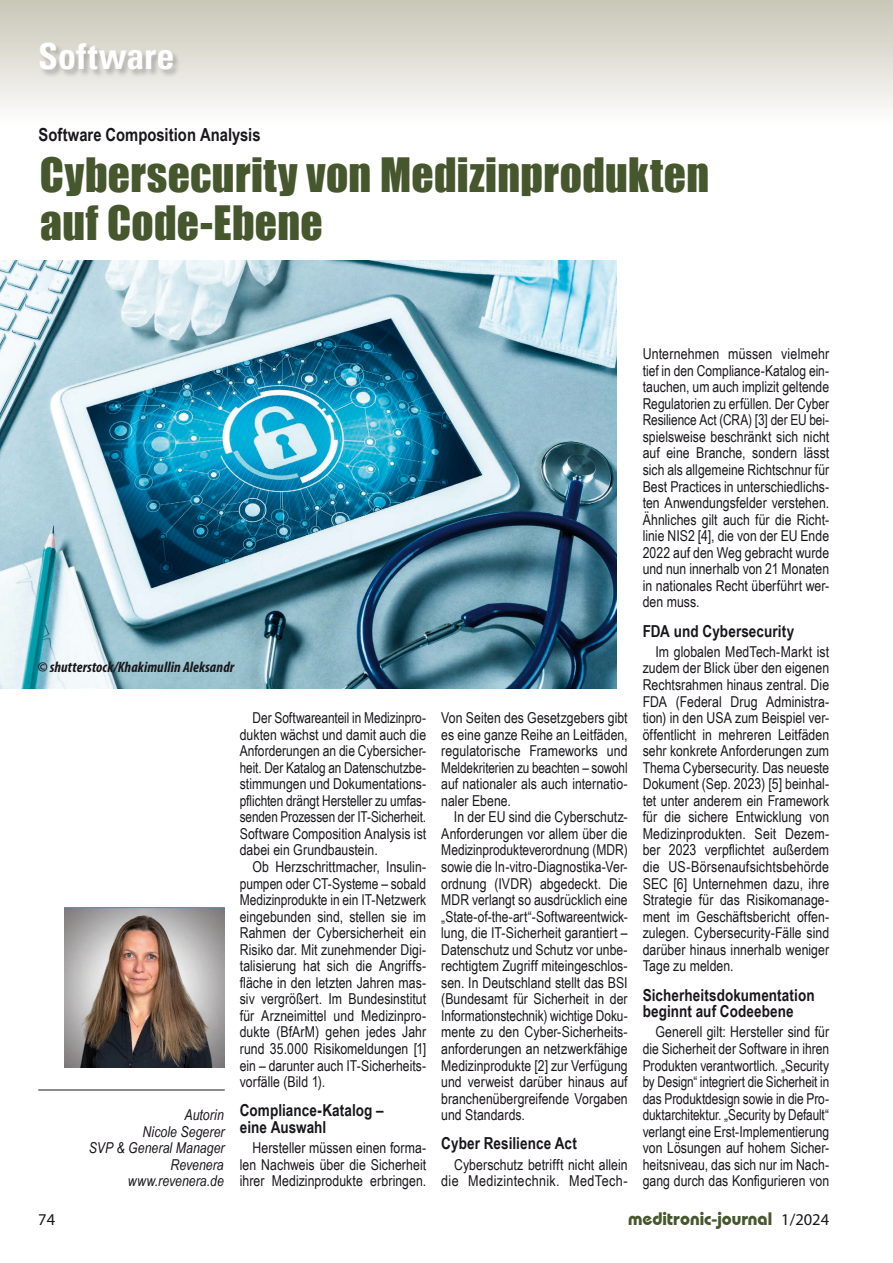
<style>
.page{position:relative;width:893px;height:1263px;background:#fff}
.page>*{position:absolute;margin:0;border:0;box-sizing:border-box;transform-origin:0 0}
.t1{font:43.5px/47.8px "Impact";letter-spacing:.005em;color:#46562d}
.t2{font:700 condensed 36px "Univers";letter-spacing:.005em;color:#fff}
.t3{font:700 18px "Arial Narrow";color:#1a171c}
.t4{font:700 18px "Bauhaus IT Cby BT";color:#46562d}
.t5{font:700 16.5px/16.5px "Arial Narrow";letter-spacing:.005em;color:#1a171c}
.t6{font:16.5px "Myriad Pro";color:#1a171c}
.t7{font:15px/16.5px "Arial Narrow";color:#1a171c;text-align:justify}
.t8{font:italic 15px/16.5px "Arial Narrow";letter-spacing:.005em;color:#1a171c;text-align:right}
.t9{font:italic 700 condensed 15px "Myriad Pro";letter-spacing:.01em;color:#1a171c}
.s1{font-family:"Myriad Pro";font-weight:400;font-size:16.5px;color:#1a171c}
</style>
<div class="page">
<div style="left:0;top:0;width:893px;height:128px;background:linear-gradient(to bottom,#c8c6b6,#fffffe)"></div>
<hr style="left:38px;top:1089px;width:187px;height:1px;background:#1a171c">
<img style="left:0;top:260px;width:616px;height:428px">
<img style="left:64px;top:907px;width:161px;height:161px">
<div style="left:40px;top:43px;width:142px;height:35px;background:#1a171c;opacity:.25"></div>
<h2 class="t2" style="left:38px;top:34px;width:138px">Software</h2>
<p class="t3" style="left:39px;top:121px;width:224px">Software Composition Analysis</p>
<h1 class="t1" style="left:40px;top:150px;width:671px">Cybersecurity von Medizinprodukten auf Code-Ebene</h1>
<p class="t9" style="left:38px;top:658px;width:198px">© shutterstock/Khakimullin Aleksandr</p>
<p class="t8" style="left:89px;top:1106px;width:137px">Autorin<br>Nicole Segerer<br>SVP &amp; General Manager<br>Revenera www.revenera.de</p>
<p class="t7" style="left:240px;top:709px;width:188px;text-indent:13px">Der Softwareanteil in Medizinpro&shy;dukten wächst und damit auch die Anforderungen an die Cybersicher&shy;heit. Der Katalog an Datenschutzbe&shy;stimmungen und Dokumentations&shy;pflichten drängt Hersteller zu umfas&shy;senden Prozessen der IT-Sicherheit.<br>Software Composition Analysis ist dabei ein Grundbaustein.</p>
<p class="t7" style="left:240px;top:858px;width:188px;text-indent:13px">Ob Herzschrittmacher, Insulin&shy;pumpen oder CT-Systeme – sobald Medizinprodukte in ein IT-Netzwerk eingebunden sind, stellen sie im Rahmen der Cybersicherheit ein Risiko dar. Mit zunehmender Digi&shy;talisierung hat sich die Angriffs&shy;fläche in den letzten Jahren mas&shy;siv vergrößert. Im Bundesinstitut für Arzneimittel und Medizinpro&shy;dukte (BfArM) gehen jedes Jahr rund 35.000 Risikomeldungen [1] ein – darunter auch IT-Sicherheits&shy;vorfälle (Bild 1).</p>
<p class="t5" style="left:240px;top:1101px;width:146px">Compliance-Katalog – eine Auswahl</p>
<p class="t7" style="left:240px;top:1139px;width:188px;text-indent:13px">Hersteller müssen einen forma&shy;len Nachweis über die Sicherheit ihrer Medizinprodukte erbringen.</p>
<p class="t7" style="left:441px;top:709px;width:188px">Von Seiten des Gesetzgebers gibt es eine ganze Reihe an Leitfäden, regulatorische Frameworks und Meldekriterien zu beachten – sowohl auf nationaler als auch internatio&shy;naler Ebene.</p>
<p class="t7" style="left:441px;top:808px;width:188px;text-indent:13px">In der EU sind die Cyberschutz-Anforderungen vor allem über die Medizinprodukteverordnung (MDR) sowie die In-vitro-Diagnostika-Ver&shy;ordnung (IVDR) abgedeckt. Die MDR verlangt so ausdrücklich eine „State-of-the-art“-Softwareentwick&shy;lung, die IT-Sicherheit garantiert – Datenschutz und Schutz vor unbe&shy;rechtigtem Zugriff miteingeschlos&shy;sen. In Deutschland stellt das BSI (Bundesamt für Sicherheit in der Informationstechnik) wichtige Doku&shy;mente zu den Cyber-Sicherheits&shy;anforderungen an netzwerkfähige Medizinprodukte [2] zur Verfügung und verweist darüber hinaus auf branchenübergreifende Vorgaben und Standards.</p>
<p class="t5" style="left:441px;top:1134px;width:137px">Cyber Resilience Act</p>
<p class="t7" style="left:441px;top:1156px;width:188px;text-align:right">Cyberschutz betrifft nicht allein die Medizintechnik. MedTech-</p>
<p class="t7" style="left:643px;top:345px;width:188px">Unternehmen müssen vielmehr tief in den Compliance-Katalog ein&shy;tauchen, um auch implizit geltende Regulatorien zu erfüllen. Der Cyber Resilience Act (CRA) [3] der EU bei&shy;spielsweise beschränkt sich nicht auf eine Branche, sondern lässt sich als allgemeine Richtschnur für Best Practices in unterschiedlichs&shy;ten Anwendungsfelder verstehen.<br>Ähnliches gilt auch für die Richt&shy;linie NIS2 [4], die von der EU Ende 2022 auf den Weg gebracht wurde und nun innerhalb von 21 Monaten in nationales Recht überführt wer&shy;den muss.</p>
<p class="t5" style="left:643px;top:622px;width:153px">FDA und Cybersecurity</p>
<p class="t7" style="left:643px;top:643px;width:188px;text-indent:13px">Im globalen MedTech-Markt ist zudem der Blick über den eigenen Rechtsrahmen hinaus zentral. Die FDA (Federal Drug Administra&shy;tion) in den USA zum Beispiel ver&shy;öffentlicht in mehreren Leitfäden sehr konkrete Anforderungen zum Thema Cybersecurity. Das neueste Dokument (Sep. 2023) [5] beinhal&shy;tet unter anderem ein Framework für die sichere Entwicklung von Medizinprodukten. Seit Dezem&shy;ber 2023 verpflichtet außerdem die US-Börsenaufsichtsbehörde SEC [6] Unternehmen dazu, ihre Strategie für das Risikomanage&shy;ment im Geschäftsbericht offen&shy;zulegen. Cybersecurity-Fälle sind darüber hinaus innerhalb weniger Tage zu melden.</p>
<p class="t5" style="left:643px;top:986px;width:173px">Sicherheitsdokumentation beginnt auf Codeebene</p>
<p class="t7" style="left:643px;top:1023px;width:188px;text-indent:13px">Generell gilt: Hersteller sind für die Sicherheit der Software in ihren Produkten verantwortlich. „Security by Design“ integriert die Sicherheit in das Produktdesign sowie in die Pro&shy;duktarchitektur. „Security by Default“ verlangt eine Erst-Implementierung von Lösungen auf hohem Sicher&shy;heitsniveau, das sich nur im Nach&shy;gang durch das Konfigurieren von</p>
<p class="t6" style="left:38px;top:1209px;width:18px">74</p>
<p class="t4" style="left:628px;top:1207px;width:203px">meditronic-journal <span class="s1">1/2024</span></p>
</div>
